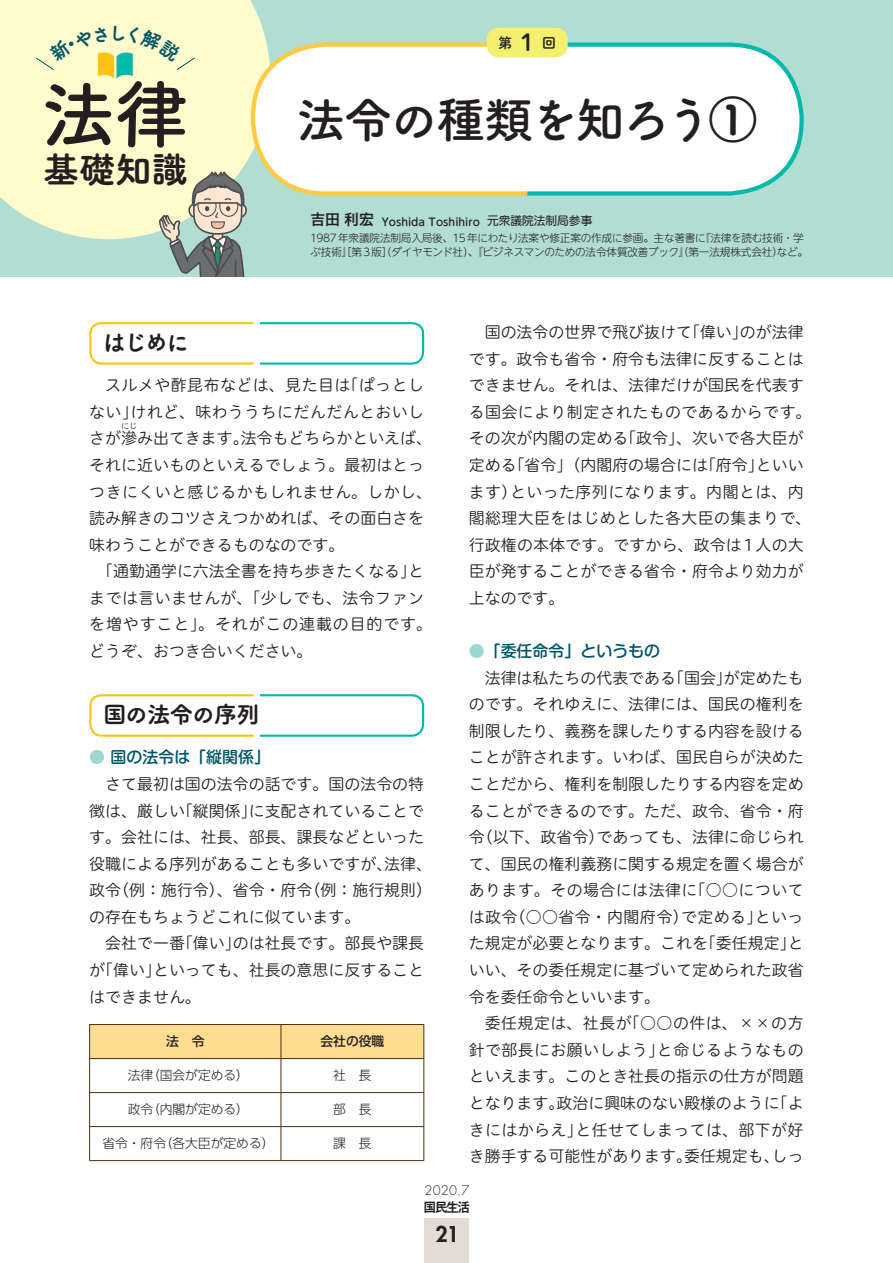
<style>
.page{position:relative;width:893px;height:1263px;background:#fff}
.page>*{position:absolute;margin:0;border:0;box-sizing:border-box;transform-origin:0 0}
.t1{font:74.4px "Tsuku A Rd Gothic Std B";color:#231f20}
.t2{font:48.9px "Tsuku A Rd Gothic Std B";letter-spacing:-.055em;color:#231f20}
.t3{font:36.15px "Tsuku A Rd Gothic Std E";color:#231f20}
.t4{font:23.4px "Tsuku A Rd Gothic Std E";letter-spacing:-.055em;color:#231f20}
.t5{font:23.4px "Shuei M Go Std B";color:#231f20}
.t6{font:800 21.3px "Futura Std";color:#231f20}
.t7{font:15.9px/26.5px "Hiragino UD Sans R Std N W3";color:#231f20;text-align:justify}
.t8{font:15.9px/26.5px "Hiragino UD Sans R Std N W3";letter-spacing:.025em;color:#231f20;text-align:center}
.t9{font:15.9px "Hiragino UD Sans R Std N W3";letter-spacing:.03em;color:#231f20}
.t10{font:500 15.9px "Shin M Go Pro";color:#005767}
.t11{font:15.9px "Hiragino UD Sans R Std N W3";letter-spacing:.055em;color:#231f20}
.t12{font:13.8px "Shuei M Go Std B";color:#231f20}
.t13{font:300 12.75px "UD Shin Go Pro";color:#231f20}
.t14{font:500 12.75px "UD Shin Go Pro";color:#231f20}
.t15{font:300 12.75px "Futura Std";color:#231f20}
.t16{font:700 12.75px "Gothic MB101 Pro De";color:#231f20;scale:.95 1}
.t17{font:300 10.65px/16.2px "UD Shin M Go Pro";letter-spacing:-.02em;color:#231f20}
.t18{font:7.95px "Hiragino UD Sans R Std N W3";color:#231f20}
.s1{font-family:"Hiragino UD Sans F Std W6";font-weight:400;font-size:14.85px}
.s2{font-weight:500}
.s3{font-weight:400;font-size:11.7px}
.s4{color:#9cd7d2}
</style>
<div class="page">
<div style="left:0;top:0;width:893px;height:276px;background:#b1ddd3"></div>
<div style="left:0;top:0;width:262px;height:222px;background:#fffbcc"></div>
<div style="left:425px;top:1218px;width:44px;height:45px;background:#e3dcd2"></div>
<svg style="left:89px;top:322px;width:336px;height:43px"></svg>
<svg style="left:89px;top:694px;width:336px;height:43px"></svg>
<div style="left:90px;top:1025px;width:333px;height:33px;background:#ffdd91"></div>
<hr style="left:89px;top:1024px;width:192px;height:1px;background:#512e10">
<hr style="left:89px;top:1025px;width:1px;height:33px;background:#512e10">
<hr style="left:281px;top:1024px;width:143px;height:1px;background:#512e10">
<hr style="left:281px;top:1025px;width:1px;height:33px;background:#512e10">
<hr style="left:423px;top:1025px;width:1px;height:33px;background:#512e10">
<hr style="left:89px;top:1058px;width:192px;height:1px;background:#512e10">
<hr style="left:89px;top:1059px;width:1px;height:33px;background:#512e10">
<hr style="left:281px;top:1058px;width:143px;height:1px;background:#512e10">
<hr style="left:281px;top:1059px;width:1px;height:33px;background:#512e10">
<hr style="left:423px;top:1059px;width:1px;height:33px;background:#512e10">
<hr style="left:89px;top:1092px;width:192px;height:1px;background:#512e10">
<hr style="left:89px;top:1093px;width:1px;height:33px;background:#512e10">
<hr style="left:281px;top:1092px;width:143px;height:1px;background:#512e10">
<hr style="left:281px;top:1093px;width:1px;height:33px;background:#512e10">
<hr style="left:423px;top:1093px;width:1px;height:33px;background:#512e10">
<hr style="left:89px;top:1126px;width:192px;height:1px;background:#512e10">
<hr style="left:89px;top:1127px;width:1px;height:33px;background:#512e10">
<hr style="left:281px;top:1126px;width:143px;height:1px;background:#512e10">
<hr style="left:281px;top:1127px;width:1px;height:33px;background:#512e10">
<hr style="left:423px;top:1127px;width:1px;height:33px;background:#512e10">
<hr style="left:89px;top:1160px;width:192px;height:1px;background:#512e10">
<hr style="left:281px;top:1160px;width:143px;height:1px;background:#512e10">
<svg style="left:35px;top:26px;width:769px;height:250px"></svg>
<h1 class="t1" style="left:41px;top:56px;width:150px">法律</h1>
<h3 class="t3" style="left:43px;top:141px;width:146px">基礎知識</h3>
<h3 class="t5" style="left:520px;top:25px;width:15px">1</h3>
<p class="t12" style="left:499px;top:32px;width:15px">第</p>
<p class="t12" style="left:542px;top:32px;width:15px">回</p>
<h2 class="t2" style="left:297px;top:81px;width:462px">法令の種類を知ろう①</h2>
<p class="t17" style="left:310px;top:213px;width:495px"><span class="s1">吉田 利宏</span> <span class="s2">Yoshida Toshihiro</span> <span class="s3">元衆議院法制局参事<br></span>1987年衆議院法制局入局後、15年にわたり法案や修正案の作成に参画。主な著書に『法律を読む技術・学</p>
<p class="t17" style="left:310px;top:243px;width:499px">ぶ技術』［第３版］（ダイヤモンド社）、『ビジネスマンのための法令体質改善ブック』（第一法規株式会社）など。</p>
<h3 class="t4" style="left:103px;top:324px;width:88px">はじめに</h3>
<p class="t8" style="left:89px;top:371px;width:344px">スルメや酢昆布などは、見た目は「ぱっとし<br>ない」けれど、味わううちにだんだんとおいしさが滲み出てきます。法令もどちらかといえば、</p>
<p class="t18" style="left:121px;top:420px;width:17px">にじ</p>
<p class="t7" style="left:89px;top:451px;width:336px">それに近いものといえるでしょう。最初はとっ</p>
<p class="t9" style="left:89px;top:480px;width:344px">つきにくいと感じるかもしれません。しかし、</p>
<p class="t7" style="left:89px;top:504px;width:336px">読み解きのコツさえつかめれば、その面白さを</p>
<p class="t7" style="left:89px;top:531px;width:257px">味わうことができるものなのです。</p>
<p class="t7" style="left:97px;top:557px;width:328px">「通勤通学に六法全書を持ち歩きたくなる」と</p>
<p class="t9" style="left:89px;top:586px;width:336px">までは言いませんが、「少しでも、法令ファン</p>
<p class="t11" style="left:89px;top:612px;width:344px">を増やすこと」。それがこの連載の目的です。</p>
<p class="t7" style="left:89px;top:637px;width:225px">どうぞ、おつき合いください。</p>
<h3 class="t4" style="left:103px;top:696px;width:158px">国の法令の序列</h3>
<p class="t10" style="left:89px;top:744px;width:182px"><span class="s4">●</span> 国の法令は「縦関係」</p>
<p class="t7" style="left:89px;top:770px;width:344px;text-align:left;text-indent:16px">さて最初は国の法令の話です。国の法令の特徴は、厳しい「縦関係」に支配されていることです。会社には、社長、部長、課長などといった役職による序列があることも多いですが、法律、政令（例：施行令）、省令・府令（例：施行規則）の存在もちょうどこれに似ています。</p>
<p class="t7" style="left:89px;top:929px;width:336px;text-indent:16px">会社で一番「偉い」のは社長です。部長や課長が「偉い」といっても、社長の意思に反することはできません。</p>
<p class="t14" style="left:166px;top:1031px;width:40px">法　令</p>
<p class="t14" style="left:320px;top:1031px;width:65px">会社の役職</p>
<p class="t13" style="left:128px;top:1065px;width:123px">法律（国会が定める）</p>
<p class="t13" style="left:333px;top:1065px;width:40px">社　長</p>
<p class="t13" style="left:128px;top:1099px;width:123px">政令（内閣が定める）</p>
<p class="t13" style="left:333px;top:1099px;width:40px">部　長</p>
<p class="t13" style="left:102px;top:1133px;width:174px">省令・府令（各大臣が定める）</p>
<p class="t13" style="left:333px;top:1133px;width:40px">課　長</p>
<p class="t7" style="left:469px;top:318px;width:344px;text-align:left;text-indent:16px">国の法令の世界で飛び抜けて「偉い」のが法律です。政令も省令・府令も法律に反することはできません。それは、法律だけが国民を代表する国会により制定されたものであるからです。その次が内閣の定める「政令」、次いで各大臣が定める「省令」（内閣府の場合には「府令」といいます）といった序列になります。内閣とは、内閣総理大臣をはじめとした各大臣の集まりで、行政権の本体です。ですから、政令は1人の大臣が発することができる省令・府令より効力が上なのです。</p>
<p class="t10" style="left:469px;top:638px;width:193px"><span class="s4">●</span>「委任命令」というもの</p>
<p class="t7" style="left:469px;top:663px;width:336px;text-indent:16px">法律は私たちの代表である「国会」が定めたものです。それゆえに、法律には、国民の権利を制限したり、義務を課したりする内容を設けることが許されます。いわば、国民自らが決めたことだから、権利を制限したりする内容を定めることができるのです。ただ、政令、省令・府令（以下、政省令）であっても、法律に命じられて、国民の権利義務に関する規定を置く場合があります。その場合には法律に｢○○については政令（○○省令・内閣府令）で定める｣といった規定が必要となります。これを「委任規定」といい、その委任規定に基づいて定められた政省令を委任命令といいます。</p>
<p class="t7" style="left:469px;top:1009px;width:336px;text-indent:16px">委任規定は、社長が「○○の件は、××の方針で部長にお願いしよう」と命じるようなものといえます。このとき社長の指示の仕方が問題となります。政治に興味のない殿様のように「よきにはからえ」と任せてしまっては、部下が好き勝手する可能性があります。委任規定も、しっ</p>
<p class="t15" style="left:424px;top:1182px;width:46px">2020.7</p>
<p class="t16" style="left:424px;top:1196px;width:50px">国民生活</p>
<h3 class="t6" style="left:435px;top:1221px;width:25px">21</h3>
</div>
